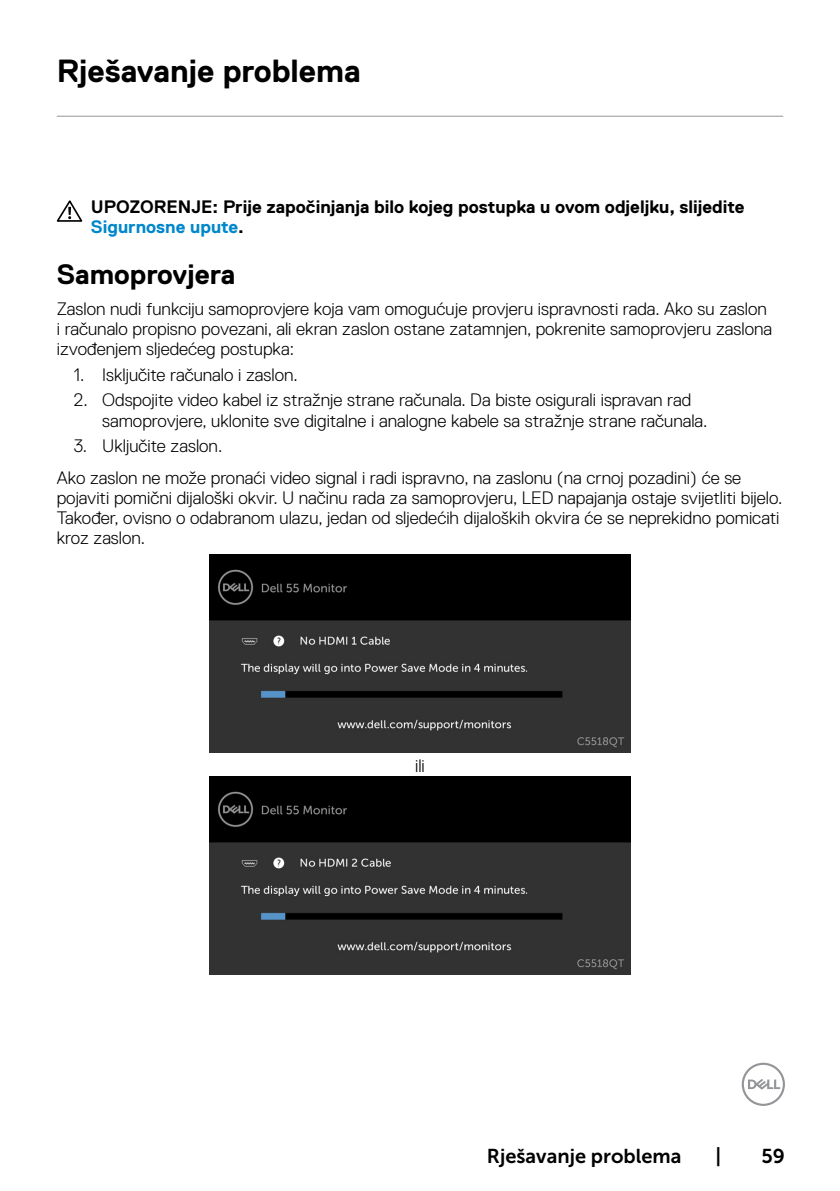
<style>
.page{position:relative;width:840px;height:1191px;background:#fff}
.page>*{position:absolute;margin:0;border:0;box-sizing:border-box;transform-origin:0 0}
.Head1{font:700 32px "Dell Replica";color:#000}
.Head2{font:700 28px "Dell Replica";color:#000}
.t1{font:20px "Museo Sans For Dell 700";color:#000}
.Paragraph{font:300 18px/20px "Dell Replica";color:#000}
.Caution_Warning{font:700 18px/20px "Dell Replica";color:#000}
.s1{color:#0087cb}
</style>
<div class="page">
<svg style="left:741px;top:1062px;width:43px;height:44px"></svg>
<hr style="left:57px;top:116px;width:725px;height:1px;background:#939598">
<svg style="left:57px;top:200px;width:25px;height:22px"></svg>
<img style="left:209px;top:554px;width:421px;height:198px">
<img style="left:209px;top:777px;width:421px;height:198px">
<p class="Head1" style="left:57px;top:53px;width:305px">Rješavanje problema</p>
<p class="Caution_Warning" style="left:91px;top:197px;width:655px">UPOZORENJE: Prije započinjanja bilo kojeg postupka u ovom odjeljku, slijedite<br><span class="s1">Sigurnosne upute</span>.</p>
<p class="Head2" style="left:57px;top:258px;width:180px">Samoprovjera</p>
<p class="Paragraph" style="left:57px;top:299px;width:716px">Zaslon nudi funkciju samoprovjere koja vam omogućuje provjeru ispravnosti rada. Ako su zaslon i računalo propisno povezani, ali ekran zaslon ostane zatamnjen, pokrenite samoprovjeru zaslona izvođenjem sljedećeg postupka:</p>
<p class="Paragraph" style="left:74px;top:365px;width:225px">1. Isključite računalo i zaslon.</p>
<p class="Paragraph" style="left:102px;top:390px;width:606px;text-indent:-28px">2. Odspojite video kabel iz stražnje strane računala. Da biste osigurali ispravan rad samoprovjere, uklonite sve digitalne i analogne kabele sa stražnje strane računala.</p>
<p class="Paragraph" style="left:74px;top:436px;width:150px">3. Uključite zaslon.</p>
<p class="Paragraph" style="left:57px;top:467px;width:727px">Ako zaslon ne može pronaći video signal i radi ispravno, na zaslonu (na crnoj pozadini) će se pojaviti pomični dijaloški okvir. U načinu rada za samoprovjeru, LED napajanja ostaje svijetliti bijelo.<br>Također, ovisno o odabranom ulazu, jedan od sljedećih dijaloških okvira će se neprekidno pomicati kroz zaslon.</p>
<p class="Paragraph" style="left:415px;top:756px;width:11px">ili</p>
<p class="t1" style="left:486px;top:1144px;width:196px">Rješavanje problema</p>
<p class="t1" style="left:715px;top:1144px;width:7px">|</p>
<p class="t1" style="left:761px;top:1144px;width:25px">59</p>
</div>
